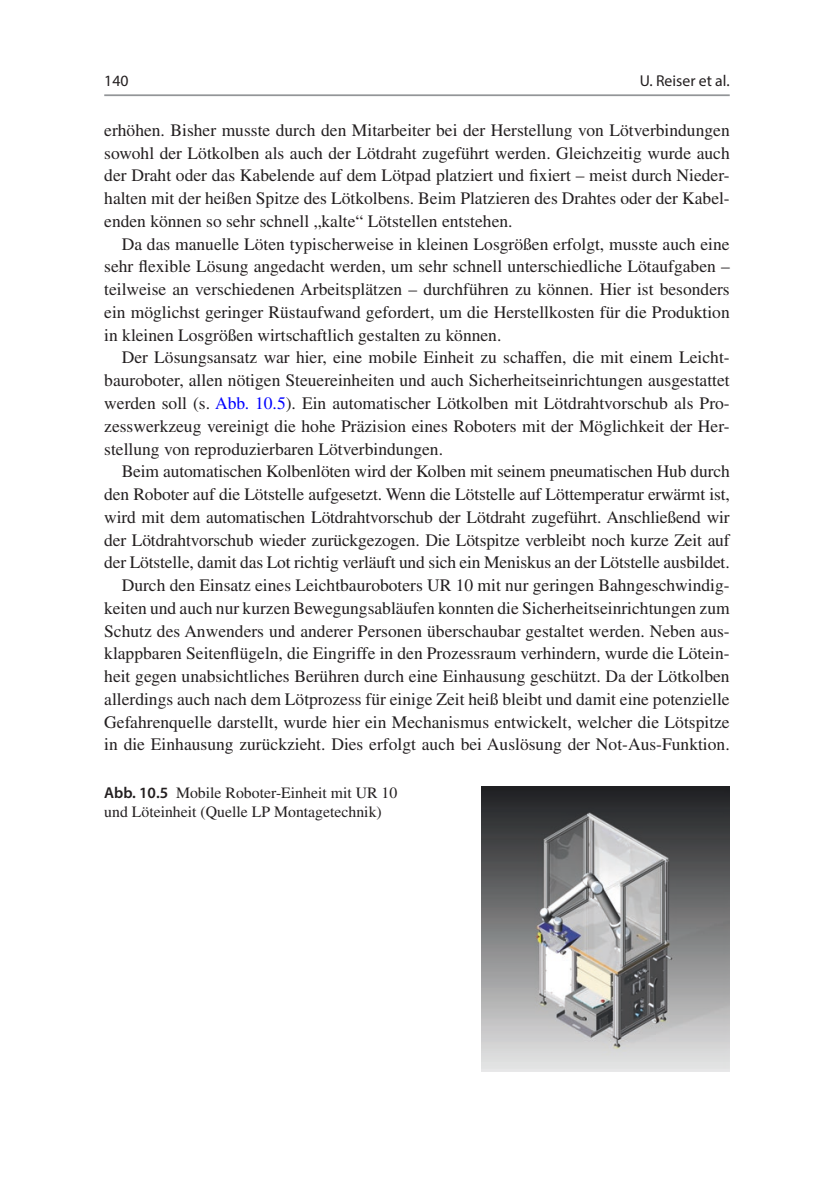
<style>
.page{position:relative;width:834px;height:1191px;background:#fff}
.page>*{position:absolute;margin:0;border:0;box-sizing:border-box;transform-origin:0 0}
.t1{font:17.5px/22.8px "Times LT Std";color:#231f20;text-align:justify}
.t2{font:15.75px/19.2px "Times LT Std";color:#231f20}
.t3{font:15.75px "Myriad Pro";color:#231f20}
.s1{color:#00f}
.s2{font-family:"Myriad Pro";font-weight:600}
</style>
<div class="page">
<hr style="left:104px;top:94px;width:625px;height:2px;background:#939598">
<img style="left:481px;top:786px;width:248px;height:285px">
<p class="t3" style="left:104px;top:71px;width:26px">140</p>
<p class="t3" style="left:639px;top:71px;width:91px">U. Reiser et al.</p>
<p class="t1" style="left:104px;top:119px;width:627px">erhöhen. Bisher musste durch den Mitarbeiter bei der Herstellung von Lötverbindungen sowohl der Lötkolben als auch der Lötdraht zugeführt werden. Gleichzeitig wurde auch der Draht oder das Kabelende auf dem Lötpad platziert und fixiert – meist durch Nieder&shy;halten mit der heißen Spitze des Lötkolbens. Beim Platzieren des Drahtes oder der Kabel&shy;enden können so sehr schnell „kalte“ Lötstellen entstehen.</p>
<p class="t1" style="left:104px;top:232px;width:627px;text-indent:18px">Da das manuelle Löten typischerweise in kleinen Losgrößen erfolgt, musste auch eine sehr flexible Lösung angedacht werden, um sehr schnell unterschiedliche Lötaufgaben – teilweise an verschiedenen Arbeitsplätzen – durchführen zu können. Hier ist besonders ein möglichst geringer Rüstaufwand gefordert, um die Herstellkosten für die Produktion in kleinen Losgrößen wirtschaftlich gestalten zu können.</p>
<p class="t1" style="left:104px;top:346px;width:627px;text-indent:18px">Der Lösungsansatz war hier, eine mobile Einheit zu schaffen, die mit einem Leicht&shy;bauroboter, allen nötigen Steuereinheiten und auch Sicherheitseinrichtungen ausgestattet werden soll (s. <span class="s1">Abb. 10.5</span>). Ein automatischer Lötkolben mit Lötdrahtvorschub als Pro&shy;zesswerkzeug vereinigt die hohe Präzision eines Roboters mit der Möglichkeit der Her&shy;stellung von reproduzierbaren Lötverbindungen.</p>
<p class="t1" style="left:104px;top:460px;width:627px;text-align:right">Beim automatischen Kolbenlöten wird der Kolben mit seinem pneumatischen Hub durch den Roboter auf die Lötstelle aufgesetzt. Wenn die Lötstelle auf Löttemperatur erwärmt ist, wird mit dem automatischen Lötdrahtvorschub der Lötdraht zugeführt. Anschließend wir der Lötdrahtvorschub wieder zurückgezogen. Die Lötspitze verbleibt noch kurze Zeit auf der Lötstelle, damit das Lot richtig verläuft und sich ein Meniskus an der Lötstelle ausbildet.<br>Durch den Einsatz eines Leichtbauroboters UR 10 mit nur geringen Bahngeschwindig&shy;keiten und auch nur kurzen Bewegungsabläufen konnten die Sicherheitseinrichtungen zum Schutz des Anwenders und anderer Personen überschaubar gestaltet werden. Neben aus&shy;klappbaren Seitenflügeln, die Eingriffe in den Prozessraum verhindern, wurde die Lötein&shy;heit gegen unabsichtliches Berühren durch eine Einhausung geschützt. Da der Lötkolben allerdings auch nach dem Lötprozess für einige Zeit heiß bleibt und damit eine potenzielle Gefahrenquelle darstellt, wurde hier ein Mechanismus entwickelt, welcher die Lötspitze in die Einhausung zurückzieht. Dies erfolgt auch bei Auslösung der Not-Aus-Funktion.</p>
<p class="t2" style="left:104px;top:783px;width:294px"><span class="s2">Abb. 10.5</span> Mobile Roboter-Einheit mit UR 10 und Löteinheit (Quelle LP Montagetechnik)</p>
</div>
